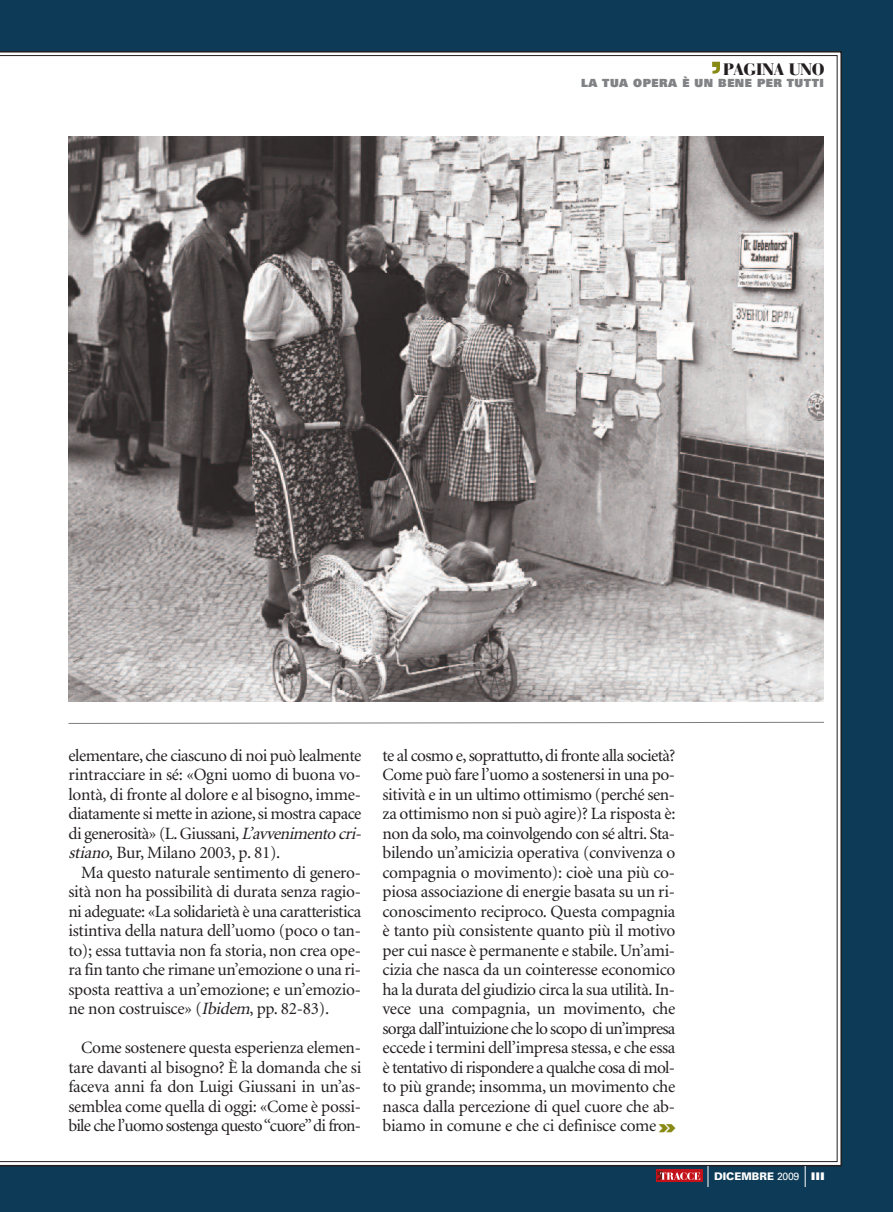
<style>
.page{position:relative;width:893px;height:1212px;background:#0d3b57}
.page>*{position:absolute;margin:0;border:0;box-sizing:border-box;transform-origin:0 0}
.t1{font:17.25px/19.5px "Minion";letter-spacing:-.02em;color:#231f20;text-align:justify}
.t2{font:900 16.5px "Bauer Bodoni";letter-spacing:-.025em;color:#231f20}
.t3{font:900 11.25px "Univers";letter-spacing:.05em;color:#808285}
.t4{font:900 10.5px "Univers";color:#fff}
.s1{font-style:italic}
.s2{font-family:"Univers";font-weight:900;font-stretch:expanded;font-size:18px;color:#898a16}
.s3{font-weight:400}
.s4{font-style:inherit}
</style>
<div class="page">
<div style="left:0;top:55px;width:837px;height:1107px;background:#fff"></div>
<svg style="left:712px;top:62px;width:8px;height:12px"></svg>
<div style="left:656px;top:1170px;width:46px;height:12px;background:#c4121a"></div>
<svg style="left:657px;top:1171px;width:43px;height:9px"></svg>
<svg style="left:805px;top:1166px;width:1px;height:21px"></svg>
<svg style="left:708px;top:1166px;width:1px;height:21px"></svg>
<svg style="left:68px;top:722px;width:756px;height:2px;background:#bfbebd"></svg>
<img style="left:68px;top:136px;width:756px;height:566px">
<p class="t2" style="left:723px;top:63px;width:103px">PAGINA UNO</p>
<p class="t3" style="left:581px;top:79px;width:244px">LA TUA OPERA È UN BENE PER TUTTI</p>
<p class="t1" style="left:68px;top:747px;width:298px;text-align:left">elementare, che ciascuno di noi può lealmente rintracciare in sé: «Ogni uomo di buona vo&shy;lontà, di fronte al dolore e al bisogno, imme&shy;diatamente si mette in azione,si mostra capace di generosità» (L.Giussani,<span class="s1">L’avvenimentocri&shy;stiano</span>, Bur, Milano 2003, p. 81).</p>
<p class="t1" style="left:68px;top:864px;width:294px;text-indent:13px">Ma questo naturale sentimento di genero&shy;sità non ha possibilità di durata senza ragio&shy;ni adeguate: «La solidarietà è una caratteristica istintiva della natura dell’uomo (poco o tan&shy;to); essa tuttavia non fa storia, non crea ope&shy;ra fin tanto che rimane un’emozione o una ri&shy;sposta reattiva a un’emozione; e un’emozio&shy;ne non costruisce» (<span class="s1">Ibidem</span>, pp. 82-83).</p>
<p class="t1" style="left:68px;top:1039px;width:294px;text-indent:13px">Come sostenere questa esperienza elemen&shy;tare davanti al bisogno? È la domanda che si faceva anni fa don Luigi Giussani in un’as&shy;semblea come quella di oggi: «Come è possi&shy;bile che l’uomo sostenga questo“cuore”di fron-</p>
<p class="t1" style="left:383px;top:747px;width:295px">te al cosmo e,soprattutto,di fronte alla società?<br>Come può fare l’uomo a sostenersi in una po&shy;sitività e in un ultimo ottimismo (perché sen&shy;za ottimismo non si può agire)? La risposta è: non da solo,ma coinvolgendo con sé altri. Sta&shy;bilendo un’amicizia operativa (convivenza o compagnia o movimento): cioè una più co&shy;piosa associazione di energie basata su un ri&shy;conoscimento reciproco. Questa compagnia è tanto più consistente quanto più il motivo per cui nasce è permanente e stabile.Un’ami&shy;cizia che nasca da un cointeresse economico ha la durata del giudizio circa la sua utilità.In&shy;vece una compagnia, un movimento, che sorga dall’intuizione che lo scopo di un’impresa eccede i termini dell’impresa stessa, e che essa è tentativo di rispondere a qualche cosa di mol&shy;to più grande; insomma, un movimento che nasca dalla percezione di quel cuore che ab&shy;biamo in comune e che ci definisce come<span class="s2">»</span></p>
<p class="t4" style="left:714px;top:1172px;width:112px">DICEMBRE <span class="s3">2009</span> <span class="s4">III</span></p>
</div>
